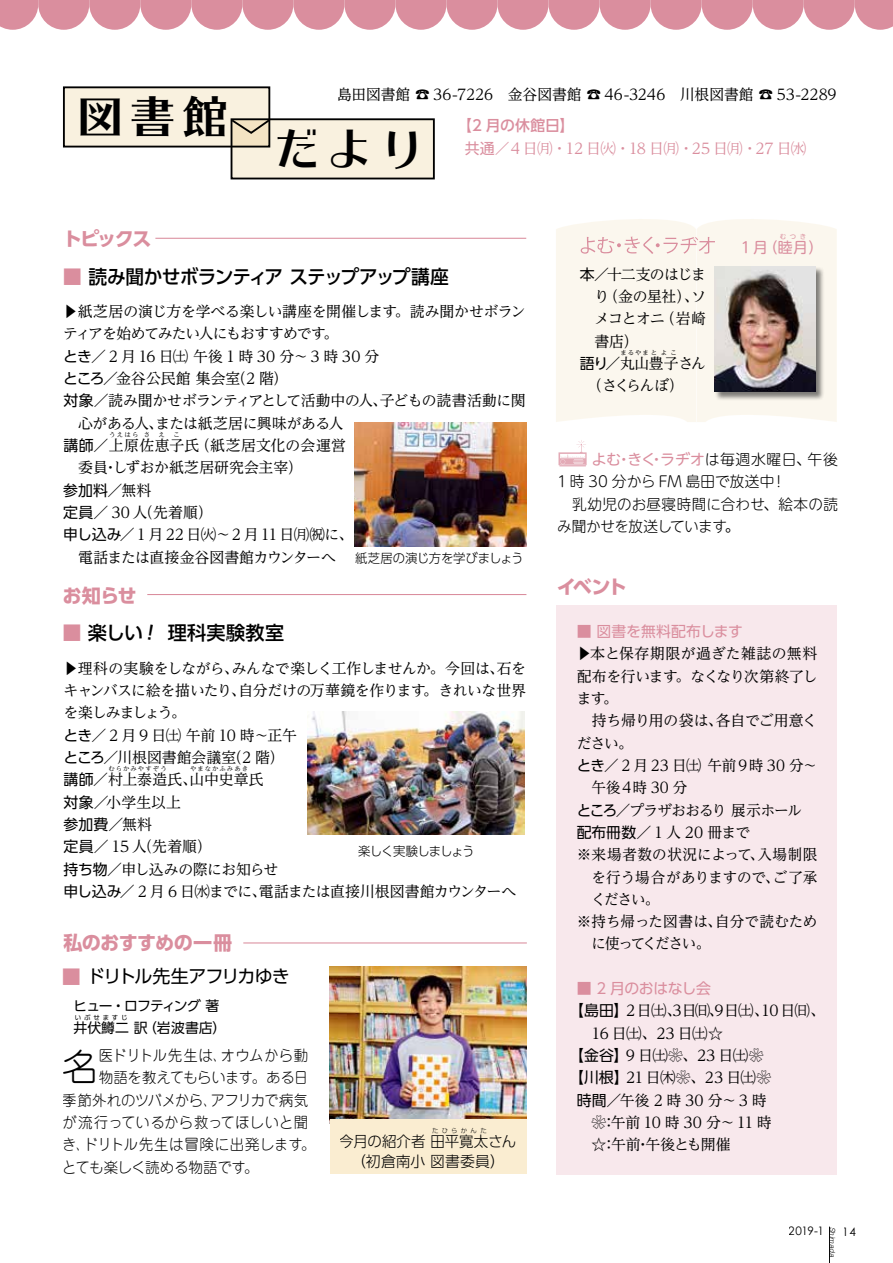
<style>
.page{position:relative;width:893px;height:1263px;background:#fff}
.page>*{position:absolute;margin:0;border:0;box-sizing:border-box;transform-origin:0 0}
.t1{font:45.6px "Kan 415 Typos Std";letter-spacing:.15em;color:#000}
.t2{font:300 37.2px "Jun 101 Pro";color:#000}
.t3{font:500 19.2px "UD Shin Go Pro";letter-spacing:-.04em;color:#000}
.t4{font:700 19.2px "UD Shin Go Pro";letter-spacing:-.045em;color:#da8e9e}
.t5{font:18px "UD Shin Go Pro";letter-spacing:-.06em;color:#000}
.t6{font:14.85px/22.4px "UD Reimin Pro";letter-spacing:-.02em;color:#000}
.t7{font:300 14.85px/22.4px "UD Shin M Go Pro";letter-spacing:.01em;color:#000}
.t8{font:14.85px "UD Reimin Pro";letter-spacing:-.045em;color:#000}
.t9{font:300 14.85px "Jun 101 Pro";letter-spacing:-.025em;color:#000}
.t10{font:14.85px "UD Reimin Pro";color:#000}
.t11{font:14.85px "UD Reimin Pro";letter-spacing:-.04em;color:#000}
.t12{font:14.85px "UD Reimin Pro";letter-spacing:-.02em;color:#da8e9e}
.t13{font:14.85px "UD Reimin Pro";letter-spacing:.21em;color:#000}
.t14{font:300 14.85px "UD Shin Go Pro";color:#000}
.t15{font:14.85px "UD Reimin Pro";letter-spacing:-.065em;color:#000}
.t16{font:14.85px "UD Reimin Pro";letter-spacing:.02em;color:#000}
.t17{font:300 14.85px "Jun 101 Pro";letter-spacing:.04em;color:#000}
.t18{font:14.85px "UD Reimin Pro";letter-spacing:.04em;color:#000}
.t19{font:14.85px "UD Reimin Pro";letter-spacing:.005em;color:#000}
.t20{font:300 14.85px "Jun 101 Pro";letter-spacing:.015em;color:#000}
.t21{font:14.85px "UD Reimin Pro";letter-spacing:.025em;color:#000}
.t22{font:300 14.85px "Jun 101 Pro";letter-spacing:.02em;color:#000}
.t23{font:300 14.85px "Jun 101 Pro";letter-spacing:-.005em;color:#000}
.t24{font:14.85px "UD Shin Go Pro";color:#000}
.t25{font:14.85px "UD Shin Go Pro";color:#da8e9e}
.t26{font:14.85px "UD Reimin Pro";letter-spacing:-.06em;color:#000}
.t27{font:14.85px "UD Reimin Pro";letter-spacing:-.08em;color:#000}
.t28{font:14.85px "UD Shin Go Pro";letter-spacing:-.02em;color:#da8e9e}
.t29{font:500 14.85px "UD Shin Go Pro";color:#da8e9e}
.t30{font:14.85px "UD Shin M Go Pro";color:#da8e9e}
.t31{font:13.8px/22.4px "UD Shin Go Pro";letter-spacing:-.035em;color:#000}
.t32{font:300 12.75px "UD Shin Go Pro";letter-spacing:-.01em;color:#000}
.t33{font:300 12.75px "UD Shin Go Pro";letter-spacing:-.055em;color:#000}
.t34{font:11.7px "Century Gothic";letter-spacing:-.015em;color:#000}
.t35{font:italic 300 7.5px "Helvetica";color:#000}
.t36{font:6.45px "UD Reimin Pro";letter-spacing:.17em;color:#000}
.t37{font:6.45px "UD Reimin Pro";letter-spacing:.225em;color:#000}
.t38{font:6.45px "UD Shin Go Pro";letter-spacing:.45em;color:#000}
.t39{font:300 6.45px "UD Shin Go Pro";letter-spacing:.51em;color:#000}
.t40{font:6.45px "UD Shin M Go Pro";color:#da8e9e}
.s1{font-family:"UD Shin Go Pro"}
.s2{color:#da8e9e}
.s3{font-family:"UD Reimin Pro"}
.s4{font-weight:500;font-size:19.2px;color:#da8e9e}
.s5{font-weight:300}
.s6{font-weight:400;color:#da8e9e}
.s7{font-family:"Koz Min Pro"}
</style>
<div class="page">
<div style="left:231px;top:119px;width:203px;height:60px;background:#f9f1df"></div>
<div style="left:231px;top:118px;width:204px;height:61px;border:2px solid #000"></div>
<div style="left:64px;top:87px;width:205px;height:60px;background:#f9f1df"></div>
<div style="left:63px;top:86px;width:207px;height:61px;border:2px solid #000"></div>
<svg style="left:230px;top:117px;width:42px;height:18px"></svg>
<hr style="left:829px;top:1226px;width:1px;height:37px;background:#000">
<hr style="left:155px;top:238px;width:371px;height:1px;background:#da8e9e">
<div style="left:556px;top:219px;width:281px;height:203px;background:#fbf7ee"></div>
<svg style="left:558px;top:440px;width:29px;height:26px"></svg>
<div style="left:714px;top:266px;width:111px;height:135px;background:#000;opacity:.5"></div>
<img style="left:714px;top:266px;width:102px;height:126px">
<div style="left:557px;top:605px;width:280px;height:570px;background:#f8e8ec"></div>
<hr style="left:147px;top:594px;width:379px;height:1px;background:#da8e9e">
<hr style="left:243px;top:942px;width:284px;height:1px;background:#da8e9e">
<img style="left:330px;top:966px;width:196px;height:153px">
<div style="left:330px;top:1119px;width:196px;height:55px;background:#faedd1"></div>
<img style="left:308px;top:712px;width:216px;height:122px">
<img style="left:354px;top:422px;width:173px;height:125px">
<svg style="left:0;top:0;width:893px;height:30px"></svg>
<h1 class="t1" style="left:78px;top:92px;width:152px">図書館</h1>
<p class="t4" style="left:63px;top:223px;width:90px">トピックス</p>
<p class="t6" style="left:337px;top:82px;width:501px">島田図書館 ☎ 36-7226　金谷図書館 ☎ 46-3246　川根図書館 ☎ 53-2289</p>
<h1 class="t1" style="left:274px;top:124px;width:152px">だより</h1>
<p class="t29" style="left:457px;top:114px;width:119px">【2 月の休館日】</p>
<p class="t12" style="left:465px;top:136px;width:343px"><span class="s1">共通／</span>4 日㈪・12 日㈫・18 日㈪・25 日㈪・27 日㈬</p>
<p class="t40" style="left:780px;top:231px;width:28px">むつき</p>
<p class="t30" style="left:741px;top:235px;width:84px">1 月（睦月）</p>
<p class="t3" style="left:63px;top:261px;width:387px"><span class="s2">■</span> 読み聞かせボランティア ステップアップ講座</p>
<p class="t6" style="left:63px;top:300px;width:464px">▶︎紙芝居の演じ方を学べる楽しい講座を開催します。読み聞かせボラン</p>
<p class="t15" style="left:63px;top:322px;width:276px">ティアを始めてみたい人にもおすすめです。</p>
<p class="t13" style="left:63px;top:344px;width:318px"><span class="s1">とき</span>／2月16日㈯ 午後1時30分〜3時30分</p>
<p class="t10" style="left:63px;top:366px;width:226px"><span class="s1">ところ</span>／金谷公民館 集会室（2 階）</p>
<p class="t6" style="left:63px;top:389px;width:464px"><span class="s1">対象</span>／読み聞かせボランティアとして活動中の人、子どもの読書活動に関</p>
<p class="t6" style="left:78px;top:411px;width:267px">心がある人、または紙芝居に興味がある人</p>
<p class="t16" style="left:63px;top:433px;width:284px"><span class="s1">講師</span>／上原佐恵子氏（紙芝居文化の会運営</p>
<p class="t36" style="left:109px;top:430px;width:31px">うえはら</p>
<p class="t36" style="left:144px;top:430px;width:8px">さ</p>
<p class="t36" style="left:159px;top:430px;width:8px">え</p>
<p class="t36" style="left:174px;top:430px;width:8px">こ</p>
<p class="t10" style="left:78px;top:456px;width:226px">委員・しずおか紙芝居研究会主宰）</p>
<p class="t24" style="left:63px;top:478px;width:90px">参加料<span class="s3">／無料</span></p>
<p class="t6" style="left:63px;top:501px;width:151px"><span class="s1">定員</span>／ 30 人（先着順）</p>
<p class="t6" style="left:63px;top:523px;width:292px"><span class="s1">申し込み</span>／ 1 月 22 日㈫〜2 月11日㈪㈷に、</p>
<p class="t11" style="left:78px;top:545px;width:259px">電話または直接金谷図書館カウンターへ</p>
<p class="t32" style="left:355px;top:548px;width:170px">紙芝居の演じ方を学びましょう</p>
<p class="t4" style="left:63px;top:580px;width:75px">お知らせ</p>
<p class="t3" style="left:62px;top:617px;width:82px"><span class="s2">■</span> 楽しい</p>
<p class="t3" style="left:168px;top:617px;width:118px">理科実験教室</p>
<p class="t6" style="left:64px;top:656px;width:464px">▶︎理科の実験をしながら、みんなで楽しく工作しませんか。今回は、石をキャンバスに絵を描いたり、自分だけの万華鏡を作ります。きれいな世界を楽しみましょう。<br><span class="s1">とき</span>／ 2 月 9 日㈯ 午前 10 時〜正午<br><span class="s1">ところ</span>／川根図書館会議室（2 階）<br><span class="s1">講師</span>／村上泰造氏、山中史章氏</p>
<p class="t36" style="left:109px;top:764px;width:60px">むらかみやすぞう</p>
<p class="t36" style="left:190px;top:764px;width:60px">やまなかふみあき</p>
<p class="t6" style="left:64px;top:790px;width:119px"><span class="s1">対象</span>／小学生以上</p>
<p class="t24" style="left:64px;top:812px;width:90px">参加費<span class="s3">／無料</span></p>
<p class="t6" style="left:64px;top:835px;width:454px"><span class="s1">定員</span>／ 15 人（先着順）<br><span class="s1">持ち物</span>／申し込みの際にお知らせ<br><span class="s1">申し込み</span>／ 2 月 6 日㈬までに、電話または直接川根図書館カウンターへ</p>
<p class="t33" style="left:358px;top:841px;width:118px">楽しく実験しましょう</p>
<p class="t4" style="left:63px;top:927px;width:170px">私のおすすめの一冊</p>
<p class="t5" style="left:62px;top:962px;width:230px"><span class="s4">■</span> ドリトル先生アフリカゆき</p>
<p class="t31" style="left:74px;top:994px;width:154px">ヒュー・ロフティング 著井伏鱒二 訳（岩波書店）</p>
<p class="t38" style="left:75px;top:1013px;width:54px">いぶせますじ</p>
<h2 class="t2" style="left:63px;top:1037px;width:38px">名</h2>
<p class="t22" style="left:99px;top:1044px;width:211px">医ドリトル先生は、オウムから動</p>
<p class="t9" style="left:99px;top:1066px;width:211px">物語を教えてもらいます。ある日</p>
<p class="t9" style="left:63px;top:1088px;width:247px">季節外れのツバメから、アフリカで病気</p>
<p class="t20" style="left:63px;top:1111px;width:247px">が流行っているから救ってほしいと聞</p>
<p class="t17" style="left:63px;top:1133px;width:254px">き、ドリトル先生は冒険に出発します。</p>
<p class="t23" style="left:63px;top:1155px;width:197px">とても楽しく読める物語です。</p>
<p class="t39" style="left:432px;top:1125px;width:27px">たひら</p>
<p class="t39" style="left:461px;top:1125px;width:27px">かんた</p>
<p class="t14" style="left:351px;top:1149px;width:155px">（初倉南小 図書委員）</p>
<p class="t14" style="left:340px;top:1129px;width:178px">今月の紹介者 田平寛太さん</p>
<p class="t26" style="left:580px;top:262px;width:128px"><span class="s1">本</span>／十二支のはじま</p>
<p class="t6" style="left:595px;top:285px;width:113px">り（金の星社）、ソ</p>
<p class="t6" style="left:595px;top:307px;width:113px">メコとオニ（岩崎</p>
<p class="t6" style="left:595px;top:329px;width:45px">書店）</p>
<p class="t6" style="left:580px;top:352px;width:128px"><span class="s1">語り</span><span class="s5">／</span>丸山豊子さん</p>
<p class="t37" style="left:620px;top:347px;width:58px">まるやまとよこ</p>
<p class="t6" style="left:587px;top:374px;width:98px">（さくらんぼ）</p>
<p class="t7" style="left:557px;top:447px;width:282px;text-indent:35px"><span class="s6">よむ・きく・ラヂオ</span>は毎週水曜日、午後<br>1 時 30 分から FM 島田で放送中！<br>　乳幼児のお昼寝時間に合わせ、絵本の読み聞かせを放送しています。</p>
<p class="t4" style="left:557px;top:571px;width:72px">イベント</p>
<p class="t25" style="left:577px;top:619px;width:168px">■ 図書を無料配布します</p>
<p class="t21" style="left:577px;top:641px;width:242px">▶本と保存期限が過ぎた雑誌の無料</p>
<p class="t8" style="left:577px;top:664px;width:242px">配布を行います。なくなり次第終了し</p>
<p class="t6" style="left:577px;top:687px;width:43px">ます。</p>
<p class="t6" style="left:577px;top:709px;width:242px">　持ち帰り用の袋は、各自でご用意く</p>
<p class="t6" style="left:577px;top:731px;width:58px">ださい。</p>
<p class="t6" style="left:577px;top:754px;width:242px"><span class="s1">とき</span>／ 2 月 23 日㈯ 午前９時 30 分〜</p>
<p class="t6" style="left:592px;top:776px;width:97px">午後４時 30 分</p>
<p class="t8" style="left:577px;top:798px;width:227px"><span class="s1">ところ</span>／プラザおおるり 展示ホール</p>
<p class="t6" style="left:577px;top:821px;width:175px"><span class="s1">配布冊数</span>／ 1 人 20 冊まで</p>
<p class="t18" style="left:577px;top:842px;width:242px">※来場者数の状況によって、入場制限</p>
<p class="t6" style="left:592px;top:865px;width:227px">を行う場合がありますので、ご了承</p>
<p class="t6" style="left:592px;top:887px;width:69px">ください。</p>
<p class="t19" style="left:577px;top:909px;width:242px">※持ち帰った図書は、自分で読むため</p>
<p class="t27" style="left:592px;top:932px;width:120px">に使ってください。</p>
<p class="t28" style="left:577px;top:976px;width:136px">■ 2 月のおはなし会</p>
<p class="t6" style="left:569px;top:999px;width:257px"><span class="s1">【島田】</span>2日㈯、3日㈰、9日㈯、10日㈰、</p>
<p class="t6" style="left:592px;top:1021px;width:133px">16 日㈯、23 日㈯☆</p>
<p class="t6" style="left:569px;top:1044px;width:196px"><span class="s1">【金谷】</span>9 日㈯<span class="s7">❀</span>、23 日㈯<span class="s7">❀</span></p>
<p class="t6" style="left:569px;top:1066px;width:204px"><span class="s1">【川根】</span>21日㈭<span class="s7">❀</span>、23 日㈯<span class="s7">❀</span></p>
<p class="t6" style="left:577px;top:1088px;width:191px"><span class="s1">時間</span>／午後 2 時 30 分〜3 時</p>
<p class="t6" style="left:592px;top:1111px;width:181px"><span class="s7">❀</span>：午前 10 時 30 分〜11 時</p>
<p class="t11" style="left:577px;top:1133px;width:156px">　☆：午前・午後とも開催</p>
<p class="t34" style="left:789px;top:1224px;width:37px">2019-1</p>
<p class="t34" style="left:843px;top:1224px;width:14px">14</p>
<p class="t35" style="left:839px;top:1227px;width:32px;rotate:90deg">Shimada</p>
</div>
